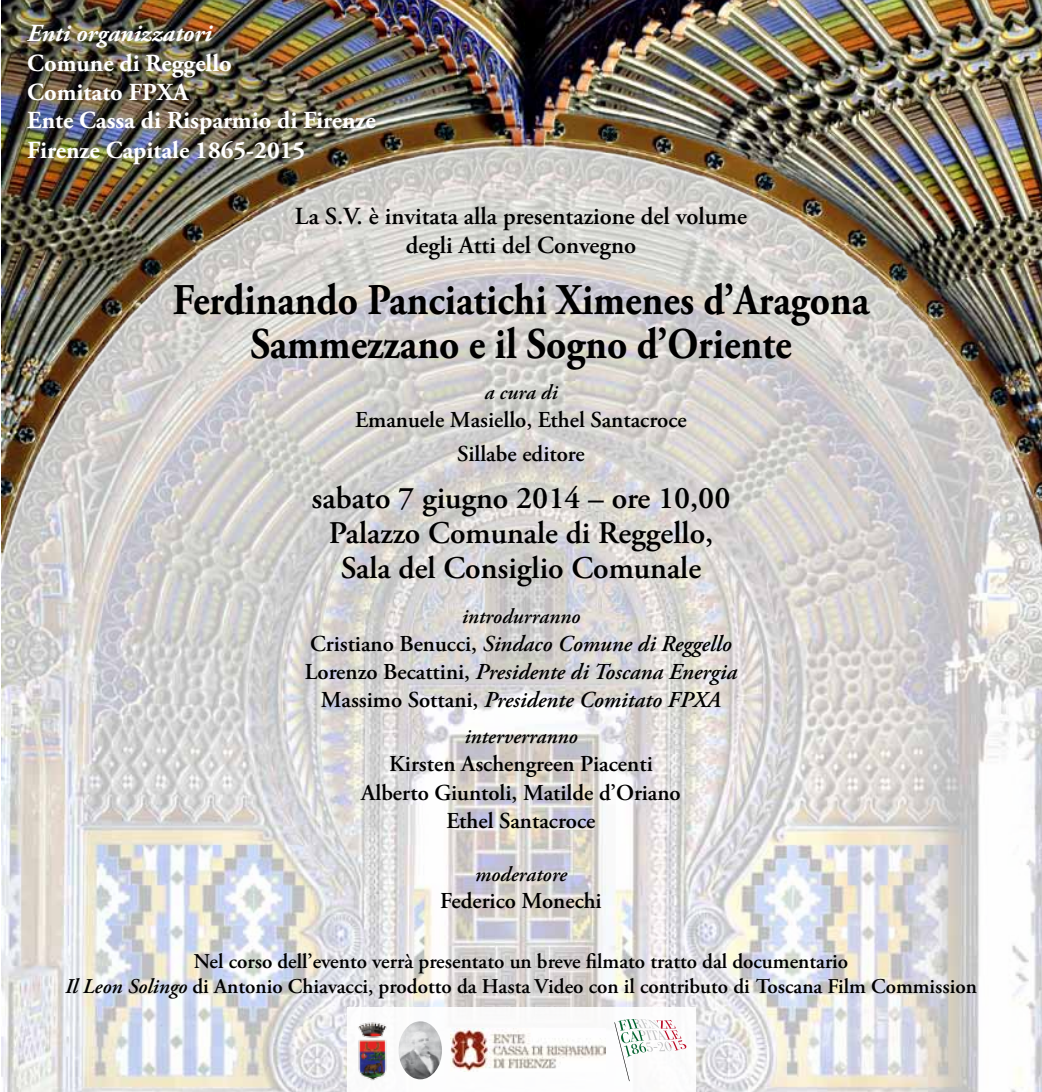
<style>
.page{position:relative;width:1042px;height:1092px;background:#fff}
.page>*{position:absolute;margin:0;border:0;box-sizing:border-box;transform-origin:0 0}
.t1{font:700 43.75px/43.8px "Adobe Garamond Pro";color:#000;text-align:center;scale:.9 1}
.t2{font:600 31.5px/35px "Adobe Garamond Pro";color:#000;text-align:center}
.t3{font:700 24.5px/28.9px "Adobe Garamond Pro";color:#fff}
.t4{font:600 24.5px/29.4px "Adobe Garamond Pro";color:#000;text-align:center}
.t5{font:italic 700 24.5px "Adobe Garamond Pro";color:#fff}
.t6{font:600 22.75px/28px "Adobe Garamond Pro";color:#000;text-align:center}
.t7{font:italic 600 22.75px/28px "Adobe Garamond Pro";color:#000;text-align:center}
.t8{font:600 21px/25.2px "Adobe Garamond Pro";color:#000;text-align:center}
.t9{font:italic 600 21px "Adobe Garamond Pro";color:#000}
.s1{font-style:normal}
.s2{font-style:italic}
</style>
<div class="page">
<img style="left:1px;top:0;width:1041px;height:1091px">
<div style="left:347px;top:1006px;width:348px;height:85px;background:#fff"></div>
<svg style="left:614px;top:1019px;width:72px;height:62px"></svg>
<img style="left:451px;top:1028px;width:155px;height:43px">
<img style="left:398px;top:1021px;width:44px;height:58px">
<img style="left:358px;top:1022px;width:29px;height:59px">
<p class="t5" style="left:27px;top:19px;width:186px">Enti organizzatori</p>
<p class="t3" style="left:27px;top:49px;width:350px">Comune di Reggello<br>Comitato FPXA<br>Ente Cassa di Risparmio di Firenze<br>Firenze Capitale 1865-2015</p>
<p class="t4" style="left:295px;top:201px;width:454px">La S.V. è invitata alla presentazione del volume degli Atti del Convegno</p>
<h1 class="t1" style="left:173px;top:279px;width:775px">Ferdinando Panciatichi Ximenes d’Aragona<br>Sammezzano e il Sogno d’Oriente</h1>
<p class="t9" style="left:484px;top:380px;width:74px">a cura di</p>
<p class="t6" style="left:355px;top:402px;width:333px;line-height:34.3px">Emanuele Masiello, Ethel Santacroce<br>Sillabe editore</p>
<h2 class="t2" style="left:311px;top:481px;width:420px">sabato 7 giugno 2014 – ore 10,00<br>Palazzo Comunale di Reggello,<br>Sala del Consiglio Comunale</h2>
<p class="t9" style="left:462px;top:604px;width:120px">introdurranno</p>
<p class="t7" style="left:305px;top:630px;width:434px"><span class="s1">Cristiano Benucci,</span> Sindaco Comune di Reggello<br><span class="s1">Lorenzo Becattini,</span> Presidente di Toscana Energia<br><span class="s1">Massimo Sottani,</span> Presidente Comitato FPXA</p>
<p class="t9" style="left:464px;top:724px;width:115px">interverranno</p>
<p class="t6" style="left:361px;top:750px;width:321px">Kirsten Aschengreen Piacenti<br>Alberto Giuntoli, Matilde d’Oriano<br>Ethel Santacroce</p>
<p class="t9" style="left:475px;top:861px;width:93px">moderatore</p>
<p class="t6" style="left:440px;top:887px;width:163px">Federico Monechi</p>
<p class="t8" style="left:65px;top:948px;width:913px">Nel corso dell’evento verrà presentato un breve filmato tratto dal documentario<br><span class="s2">Il Leon Solingo</span> di Antonio Chiavacci, prodotto da Hasta Video con il contributo di Toscana Film Commission</p>
</div>
